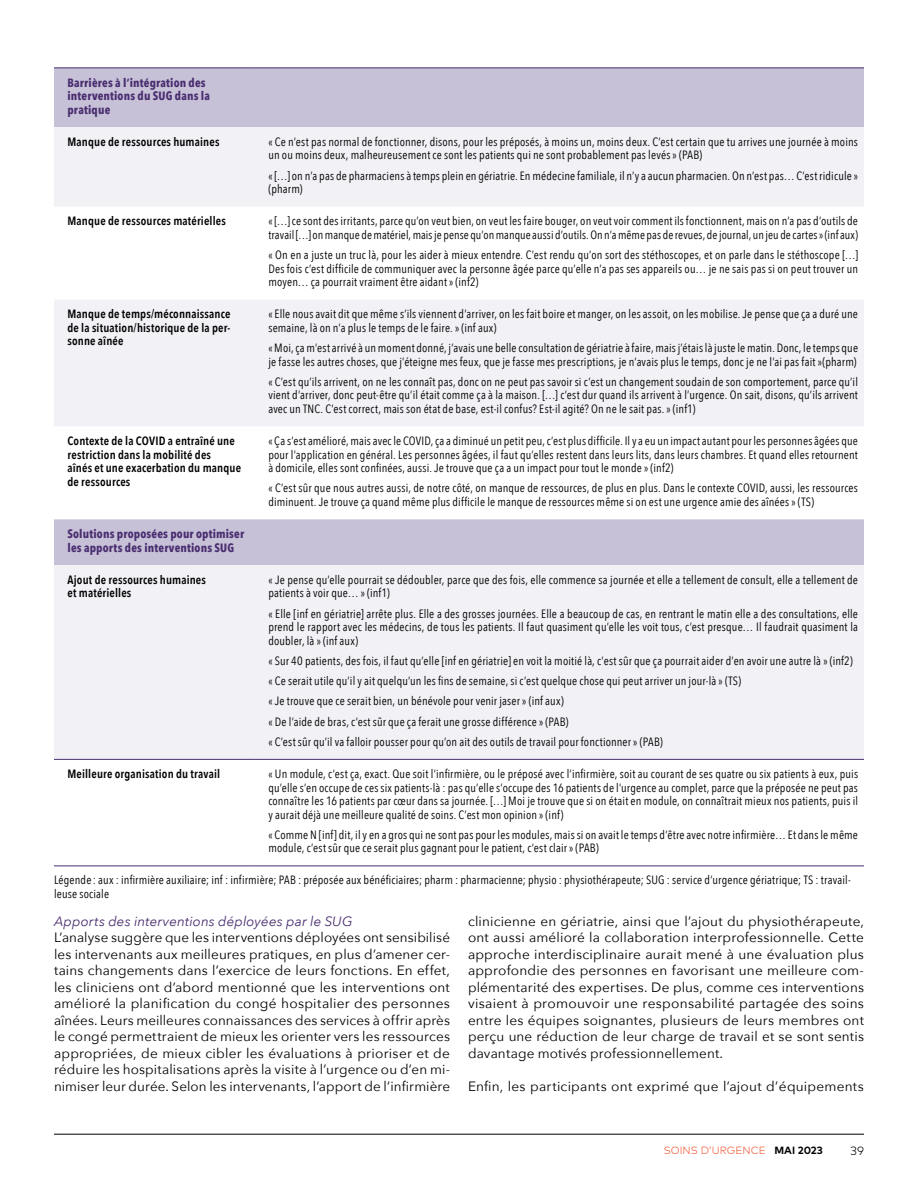
<style>
.page{position:relative;width:918px;height:1188px;background:#fff}
.page>*{position:absolute;margin:0;border:0;box-sizing:border-box;transform-origin:0 0}
.t1{font:13.5px/16.5px "Avenir Next";letter-spacing:.01em;color:#000;text-align:justify}
.t2{font:italic 13.5px "Avenir Next";letter-spacing:.01em;color:#4a2e70}
.t3{font:12px/13.5px "Avenir Next Condensed";letter-spacing:.015em;color:#000}
.t4{font:600 12px/13.5px "Avenir Next Condensed";letter-spacing:.015em;color:#000}
.t5{font:700 12px/13.5px "Avenir Next Condensed";letter-spacing:.015em;color:#4a2e70}
.t6{font:300 12px "Mark Pro";color:#000}
.t7{font:300 10.5px "Mark Pro";letter-spacing:.005em;color:#f15632}
.s1{font-weight:700;color:#000}
</style>
<div class="page">
<hr style="left:54px;top:1134px;width:810px;height:1px;background:#000">
<div style="left:54px;top:69px;width:810px;height:58px;background:#c7c1d8"></div>
<svg style="left:54px;top:127px;width:810px;height:632px;fill:#f2f1f6"></svg>
<hr style="left:54px;top:759px;width:201px;height:1px;background:#4a2e70">
<hr style="left:255px;top:759px;width:609px;height:1px;background:#4a2e70">
<hr style="left:54px;top:68px;width:201px;height:1px;background:#4a2e70">
<hr style="left:255px;top:68px;width:609px;height:1px;background:#4a2e70">
<hr style="left:54px;top:866px;width:201px;height:1px;background:#4a2e70">
<hr style="left:255px;top:866px;width:609px;height:1px;background:#4a2e70">
<p class="t5" style="left:68px;top:76px;width:144px">Barrières à l’intégration des interventions du SUG dans la pratique</p>
<p class="t4" style="left:68px;top:135px;width:153px">Manque de ressources humaines</p>
<p class="t3" style="left:268px;top:134px;width:591px">« Ce n’est pas normal de fonctionner, disons, pour les préposés, à moins un, moins deux. C’est certain que tu arrives une journée à moins un ou moins deux, malheureusement ce sont les patients qui ne sont probablement pas levés » (PAB)</p>
<p class="t3" style="left:268px;top:168px;width:591px">« […] on n’a pas de pharmaciens à temps plein en gériatrie. En médecine familiale, il n’y a aucun pharmacien. On n’est pas… C’est ridicule » (pharm)</p>
<p class="t4" style="left:68px;top:214px;width:160px">Manque de ressources matérielles</p>
<p class="t3" style="left:268px;top:214px;width:591px">« […] ce sont des irritants, parce qu’on veut bien, on veut les faire bouger, on veut voir comment ils fonctionnent, mais on n’a pas d’outils de travail […] on manque de matériel, mais je pense qu’on manque aussi d’outils. On n’a même pas de revues, de journal, un jeu de cartes » (inf aux)</p>
<p class="t3" style="left:268px;top:248px;width:591px;text-align:justify">« On en a juste un truc là, pour les aider à mieux entendre. C’est rendu qu’on sort des stéthoscopes, et on parle dans le stéthoscope […] Des fois c’est difficile de communiquer avec la personne âgée parce qu’elle n’a pas ses appareils ou… je ne sais pas si on peut trouver un moyen… ça pourrait vraiment être aidant » (inf2)</p>
<p class="t4" style="left:68px;top:307px;width:165px;text-align:justify">Manque de temps/méconnaissance de la situation/historique de la per&shy;sonne aînée</p>
<p class="t3" style="left:268px;top:307px;width:591px">« Elle nous avait dit que même s’ils viennent d’arriver, on les fait boire et manger, on les assoit, on les mobilise. Je pense que ça a duré une semaine, là on n’a plus le temps de le faire. » (inf aux)</p>
<p class="t3" style="left:268px;top:341px;width:591px">« Moi, ça m’est arrivé à un moment donné, j’avais une belle consultation de gériatrie à faire, mais j’étais là juste le matin. Donc, le temps que je fasse les autres choses, que j’éteigne mes feux, que je fasse mes prescriptions, je n’avais plus le temps, donc je ne l’ai pas fait »(pharm)</p>
<p class="t3" style="left:268px;top:374px;width:591px;text-align:justify">« C’est qu’ils arrivent, on ne les connaît pas, donc on ne peut pas savoir si c’est un changement soudain de son comportement, parce qu’il vient d’arriver, donc peut-être qu’il était comme ça à la maison. […] c’est dur quand ils arrivent à l’urgence. On sait, disons, qu’ils arrivent avec un TNC. C’est correct, mais son état de base, est-il confus? Est-il agité? On ne le sait pas. » (inf1)</p>
<p class="t4" style="left:68px;top:434px;width:175px">Contexte de la COVID a entraîné une restriction dans la mobilité des<br>aînés et une exacerbation du manque de ressources</p>
<p class="t3" style="left:268px;top:434px;width:591px;text-align:justify">« Ça s’est amélioré, mais avec le COVID, ça a diminué un petit peu, c’est plus difficile. Il y a eu un impact autant pour les personnes âgées que pour l’application en général. Les personnes âgées, il faut qu’elles restent dans leurs lits, dans leurs chambres. Et quand elles retournent à domicile, elles sont confinées, aussi. Je trouve que ça a un impact pour tout le monde » (inf2)</p>
<p class="t3" style="left:268px;top:481px;width:591px">« C’est sûr que nous autres aussi, de notre côté, on manque de ressources, de plus en plus. Dans le contexte COVID, aussi, les ressources diminuent. Je trouve ça quand même plus difficile le manque de ressources même si on est une urgence amie des aînées » (TS)</p>
<p class="t5" style="left:68px;top:527px;width:178px">Solutions proposées pour optimiser les apports des interventions SUG</p>
<p class="t4" style="left:68px;top:573px;width:140px">Ajout de ressources humaines et matérielles</p>
<p class="t3" style="left:268px;top:572px;width:591px">« Je pense qu’elle pourrait se dédoubler, parce que des fois, elle commence sa journée et elle a tellement de consult, elle a tellement de patients à voir que… » (inf1)</p>
<p class="t3" style="left:268px;top:606px;width:591px;text-align:justify">« Elle [inf en gériatrie] arrête plus. Elle a des grosses journées. Elle a beaucoup de cas, en rentrant le matin elle a des consultations, elle prend le rapport avec les médecins, de tous les patients. Il faut quasiment qu’elle les voit tous, c’est presque… Il faudrait quasiment la doubler, là » (inf aux)</p>
<p class="t3" style="left:268px;top:650px;width:586px;line-height:20.2px">« Sur 40 patients, des fois, il faut qu’elle [inf en gériatrie] en voit la moitié là, c’est sûr que ça pourrait aider d’en avoir une autre là » (inf2) « Ce serait utile qu’il y ait quelqu’un les fins de semaine, si c’est quelque chose qui peut arriver un jour-là » (TS)<br>« Je trouve que ce serait bien, un bénévole pour venir jaser » (inf aux)<br>« De l’aide de bras, c’est sûr que ça ferait une grosse différence » (PAB)<br>« C’est sûr qu’il va falloir pousser pour qu’on ait des outils de travail pour fonctionner » (PAB)</p>
<p class="t4" style="left:68px;top:767px;width:154px">Meilleure organisation du travail</p>
<p class="t3" style="left:268px;top:767px;width:591px;text-align:justify">« Un module, c’est ça, exact. Que soit l’infirmière, ou le préposé avec l’infirmière, soit au courant de ses quatre ou six patients à eux, puis qu’elle s’en occupe de ces six patients-là : pas qu’elle s’occupe des 16 patients de l’urgence au complet, parce que la préposée ne peut pas connaître les 16 patients par cœur dans sa journée. […] Moi je trouve que si on était en module, on connaîtrait mieux nos patients, puis il y aurait déjà une meilleure qualité de soins. C’est mon opinion » (inf)</p>
<p class="t3" style="left:268px;top:827px;width:591px">« Comme N [inf] dit, il y en a gros qui ne sont pas pour les modules, mais si on avait le temps d’être avec notre infirmière… Et dans le même module, c’est sûr que ce serait plus gagnant pour le patient, c’est clair » (PAB)</p>
<p class="t3" style="left:54px;top:873px;width:798px">Légende : aux : infirmière auxiliaire; inf : infirmière; PAB : préposée aux bénéficiaires; pharm : pharmacienne; physio : physiothérapeute; SUG : service d’urgence gériatrique; TS : travail&shy;leuse sociale</p>
<p class="t2" style="left:54px;top:909px;width:300px">Apports des interventions déployées par le SUG</p>
<p class="t1" style="left:54px;top:928px;width:398px">L’analyse suggère que les interventions déployées ont sensibilisé les intervenants aux meilleures pratiques, en plus d’amener cer&shy;tains changements dans l’exercice de leurs fonctions. En effet, les cliniciens ont d’abord mentionné que les interventions ont amélioré la planification du congé hospitalier des personnes aînées. Leurs meilleures connaissances des services à offrir après le congé permettraient de mieux les orienter vers les ressources appropriées, de mieux cibler les évaluations à prioriser et de réduire les hospitalisations après la visite à l’urgence ou d’en mi&shy;nimiser leur durée. Selon les intervenants, l’apport de l’infirmière</p>
<p class="t1" style="left:468px;top:912px;width:398px">clinicienne en gériatrie, ainsi que l’ajout du physiothérapeute, ont aussi amélioré la collaboration interprofessionnelle. Cette approche interdisciplinaire aurait mené à une évaluation plus approfondie des personnes en favorisant une meilleure com&shy;plémentarité des expertises. De plus, comme ces interventions visaient à promouvoir une responsabilité partagée des soins entre les équipes soignantes, plusieurs de leurs membres ont perçu une réduction de leur charge de travail et se sont sentis davantage motivés professionnellement.</p>
<p class="t1" style="left:468px;top:1077px;width:397px">Enfin, les participants ont exprimé que l’ajout d’équipements</p>
<p class="t7" style="left:664px;top:1143px;width:161px">SOINS D’URGENCE <span class="s1">MAI 2023</span></p>
<p class="t6" style="left:851px;top:1141px;width:15px">39</p>
</div>
